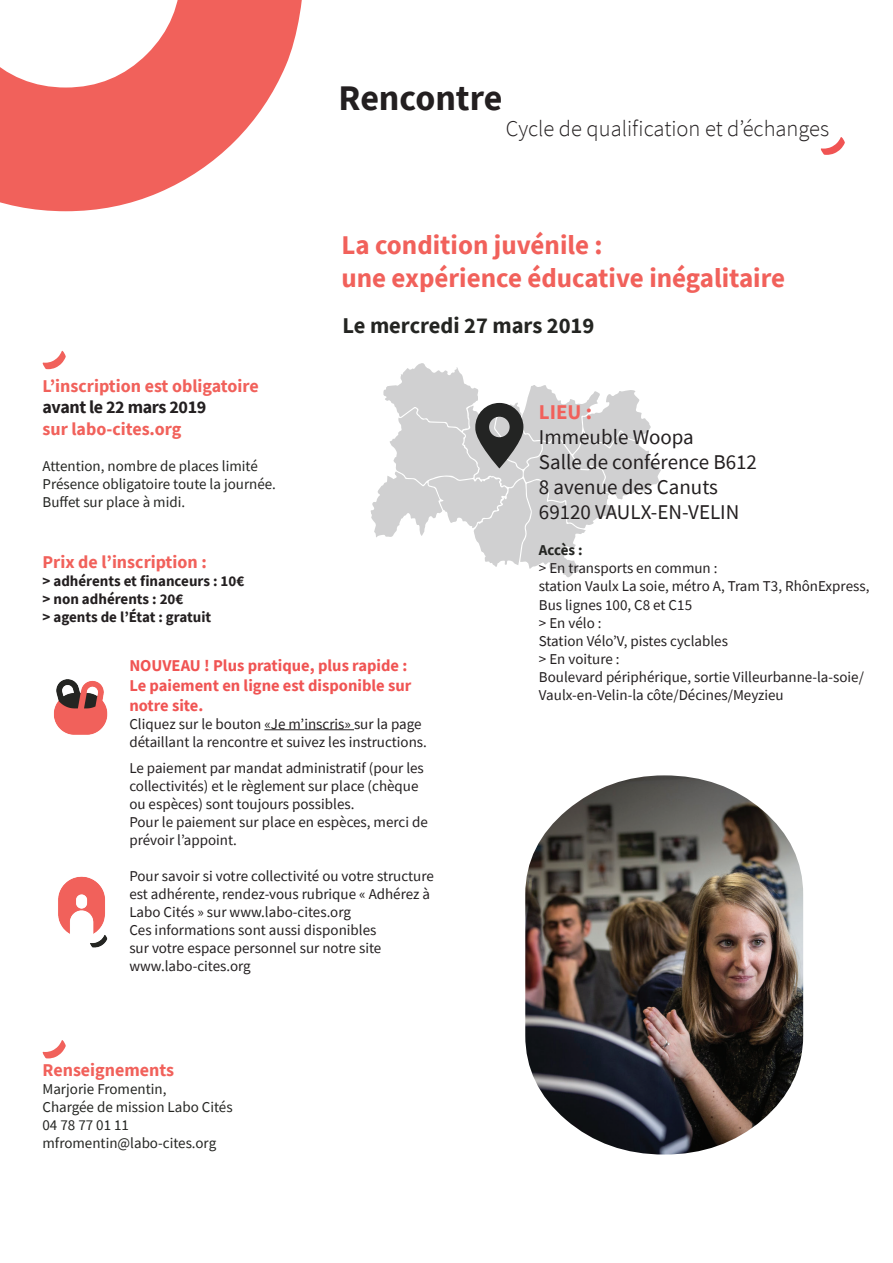
<style>
.page{position:relative;width:893px;height:1263px;background:#fff}
.page>*{position:absolute;margin:0;border:0;box-sizing:border-box;transform-origin:0 0}
.t1{font:700 36px "Source Sans Pro";color:#231f20}
.t2{font:700 27px/32.4px "Source Sans Pro";color:#f1615b}
.t3{font:300 22.5px "Source Sans Pro";color:#231f20}
.t4{font:700 22.5px "Source Sans Pro";color:#242522}
.t5{font:21px/25.2px "Source Sans Pro";color:#231f20}
.t6{font:700 21px "Source Sans Pro";color:#f1615b}
.t7{font:700 18px "Source Sans Pro";color:#f1615b}
.t8{font:700 18px "Source Sans Pro";letter-spacing:-.02em;color:#231f20}
.t9{font:700 16.5px/19.8px "Source Sans Pro";color:#f05453}
.t10{font:15px/18px "Source Sans Pro";color:#231f20}
.t11{font:15px/18px "Source Sans Pro";color:#242522}
.t12{font:700 15px/18px "Source Sans Pro";color:#231f20}
.t13{font:700 15px "Source Sans Pro";letter-spacing:-.015em;color:#242522}
</style>
<div class="page">
<img style="left:525px;top:775px;width:279px;height:380px">
<svg style="left:0;top:0;width:302px;height:211px;fill:#f1615b"></svg>
<svg style="left:821px;top:137px;width:24px;height:18px"></svg>
<svg style="left:43px;top:351px;width:23px;height:18px"></svg>
<svg style="left:43px;top:1040px;width:23px;height:18px"></svg>
<svg style="left:371px;top:363px;width:290px;height:214px"></svg>
<hr style="left:264px;top:729px;width:90px;height:1px;background:#231f20">
<img style="left:58px;top:876px;width:50px;height:72px">
<img style="left:54px;top:679px;width:54px;height:56px">
<h1 class="t1" style="left:339px;top:74px;width:165px">Rencontre</h1>
<h3 class="t3" style="left:506px;top:115px;width:325px">Cycle de qualification et d’échanges</h3>
<h2 class="t2" style="left:341px;top:229px;width:445px">La condition juvénile :<br>une expérience éducative inégalitaire</h2>
<h3 class="t4" style="left:342px;top:310px;width:253px">Le mercredi 27 mars 2019</h3>
<p class="t7" style="left:43px;top:373px;width:218px">L’inscription est obligatoire</p>
<p class="t8" style="left:43px;top:395px;width:165px">avant le 22 mars 2019</p>
<p class="t7" style="left:43px;top:417px;width:140px">sur labo-cites.org</p>
<p class="t11" style="left:43px;top:457px;width:235px">Attention, nombre de places limité<br>Présence obligatoire toute la journée.<br>Buffet sur place à midi.</p>
<p class="t7" style="left:43px;top:550px;width:166px">Prix de l’inscription :</p>
<p class="t12" style="left:43px;top:572px;width:203px">&gt; adhérents et financeurs : 10€ &gt; non adhérents : 20€<br>&gt; agents de l’État : gratuit</p>
<p class="t9" style="left:129px;top:655px;width:283px">NOUVEAU ! Plus pratique, plus rapide :<br>Le paiement en ligne est disponible sur notre site.</p>
<p class="t10" style="left:129px;top:715px;width:299px">Cliquez sur le bouton «Je m’inscris» sur la page détaillant la rencontre et suivez les instructions.</p>
<p class="t10" style="left:129px;top:759px;width:300px">Le paiement par mandat administratif (pour les collectivités) et le règlement sur place (chèque ou espèces) sont toujours possibles.<br>Pour le paiement sur place en espèces, merci de prévoir l’appoint.</p>
<p class="t10" style="left:129px;top:867px;width:306px">Pour savoir si votre collectivité ou votre structure est adhérente, rendez-vous rubrique « Adhérez à Labo Cités » sur www.labo-cites.org<br>Ces informations sont aussi disponibles<br>sur votre espace personnel sur notre site www.labo-cites.org</p>
<p class="t7" style="left:43px;top:1057px;width:133px">Renseignements</p>
<p class="t11" style="left:43px;top:1080px;width:192px">Marjorie Fromentin,<br>Chargée de mission Labo Cités<br>04 78 77 01 11 mfromentin@labo-cites.org</p>
<h3 class="t6" style="left:539px;top:397px;width:55px">LIEU :</h3>
<h3 class="t5" style="left:539px;top:424px;width:220px">Immeuble Woopa<br>Salle de conférence B612<br>8 avenue des Canuts<br>69120 VAULX-EN-VELIN</h3>
<p class="t13" style="left:539px;top:540px;width:45px">Accès :</p>
<p class="t10" style="left:539px;top:559px;width:332px">&gt; En transports en commun :<br>station Vaulx La soie, métro A, Tram T3, RhônExpress,<br>Bus lignes 100, C8 et C15<br>&gt; En vélo :<br>Station Vélo’V, pistes cyclables<br>&gt; En voiture :<br>Boulevard périphérique, sortie Villeurbanne-la-soie/<br>Vaulx-en-Velin-la côte/Décines/Meyzieu</p>
</div>
